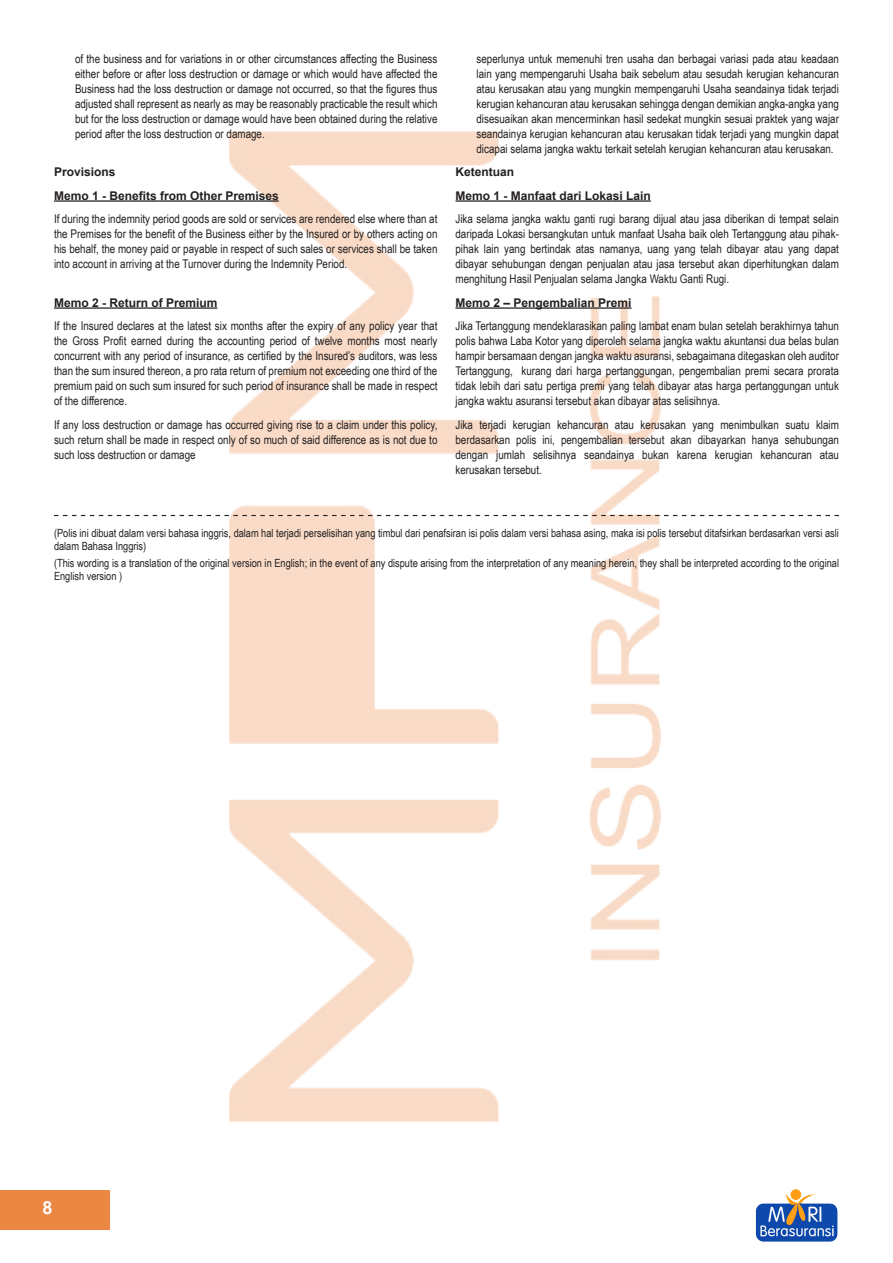
<style>
.page{position:relative;width:893px;height:1263px;background:#fff}
.page>*{position:absolute;margin:0;border:0;box-sizing:border-box;transform-origin:0 0}
.t1{font:700 18px "Arial";color:#fff}
.t2{font:12px/15px "Arial Narrow";color:#231f20;text-align:justify}
.t3{font:700 12px "Arial";color:#231f20}
.t4{font:11.25px/12.9px "Arial Narrow";color:#231f20}
</style>
<div class="page">
<div style="left:0;top:1190px;width:109px;height:40px;background:#eb8743"></div>
<img style="left:755px;top:1189px;width:83px;height:53px">
<img style="left:217px;top:131px;width:458px;height:991px">
<hr style="left:455px;top:200px;width:196px;height:2px;background:#231f20">
<hr style="left:455px;top:307px;width:177px;height:2px;background:#231f20">
<hr style="left:54px;top:200px;width:225px;height:2px;background:#231f20">
<hr style="left:54px;top:307px;width:163px;height:2px;background:#231f20">
<svg style="left:54px;top:515px;width:785px;height:1px"></svg>
<p class="t2" style="left:75px;top:51px;width:364px">of the business and for variations in or other circumstances affecting the Business either before or after loss destruction or damage or which would have affected the Business had the loss destruction or damage not occurred, so that the figures thus adjusted shall represent as nearly as may be reasonably practicable the result which but for the loss destruction or damage would have been obtained during the relative period after the loss destruction or damage.</p>
<p class="t3" style="left:54px;top:164px;width:63px">Provisions</p>
<p class="t3" style="left:54px;top:188px;width:226px">Memo 1 - Benefits from Other Premises</p>
<p class="t2" style="left:54px;top:211px;width:385px">If during the indemnity period goods are sold or services are rendered else where than at the Premises for the benefit of the Business either by the Insured or by others acting on his behalf, the money paid or payable in respect of such sales or services shall be taken into account in arriving at the Turnover during the Indemnity Period.</p>
<p class="t3" style="left:54px;top:295px;width:165px">Memo 2 - Return of Premium</p>
<p class="t2" style="left:54px;top:318px;width:385px">If the Insured declares at the latest six months after the expiry of any policy year that the Gross Profit earned during the accounting period of twelve months most nearly concurrent with any period of insurance, as certified by the Insured’s auditors, was less than the sum insured thereon, a pro rata return of premium not exceeding one third of the premium paid on such sum insured for such period of insurance shall be made in respect of the difference.</p>
<p class="t2" style="left:54px;top:417px;width:385px">If any loss destruction or damage has occurred giving rise to a claim under this policy, such return shall be made in respect only of so much of said difference as is not due to such loss destruction or damage</p>
<p class="t2" style="left:476px;top:51px;width:364px">seperlunya untuk memenuhi tren usaha dan berbagai variasi pada atau keadaan lain yang mempengaruhi Usaha baik sebelum atau sesudah kerugian kehancuran atau kerusakan atau yang mungkin mempengaruhi Usaha seandainya tidak terjadi kerugian kehancuran atau kerusakan sehingga dengan demikian angka-angka yang disesuaikan akan mencerminkan hasil sedekat mungkin sesuai praktek yang wajar seandainya kerugian kehancuran atau kerusakan tidak terjadi yang mungkin dapat dicapai selama jangka waktu terkait setelah kerugian kehancuran atau kerusakan.</p>
<p class="t3" style="left:455px;top:164px;width:60px">Ketentuan</p>
<p class="t3" style="left:455px;top:188px;width:197px">Memo 1 - Manfaat dari Lokasi Lain</p>
<p class="t2" style="left:455px;top:211px;width:385px">Jika selama jangka waktu ganti rugi barang dijual atau jasa diberikan di tempat selain daripada Lokasi bersangkutan untuk manfaat Usaha baik oleh Tertanggung atau pihak&shy;pihak lain yang bertindak atas namanya, uang yang telah dibayar atau yang dapat dibayar sehubungan dengan penjualan atau jasa tersebut akan diperhitungkan dalam menghitung Hasil Penjualan selama Jangka Waktu Ganti Rugi.</p>
<p class="t3" style="left:455px;top:295px;width:178px">Memo 2 – Pengembalian Premi</p>
<p class="t2" style="left:455px;top:318px;width:385px">Jika Tertanggung mendeklarasikan paling lambat enam bulan setelah berakhirnya tahun polis bahwa Laba Kotor yang diperoleh selama jangka waktu akuntansi dua belas bulan hampir bersamaan dengan jangka waktu asuransi, sebagaimana ditegaskan oleh auditor Tertanggung, kurang dari harga pertanggungan, pengembalian premi secara prorata tidak lebih dari satu pertiga premi yang telah dibayar atas harga pertanggungan untuk jangka waktu asuransi tersebut akan dibayar atas selisihnya.</p>
<p class="t2" style="left:455px;top:417px;width:385px">Jika terjadi kerugian kehancuran atau kerusakan yang menimbulkan suatu klaim berdasarkan polis ini, pengembalian tersebut akan dibayarkan hanya sehubungan dengan jumlah selisihnya seandainya bukan karena kerugian kehancuran atau kerusakan tersebut.</p>
<p class="t4" style="left:54px;top:526px;width:786px">(Polis ini dibuat dalam versi bahasa inggris, dalam hal terjadi perselisihan yang timbul dari penafsiran isi polis dalam versi bahasa asing, maka isi polis tersebut ditafsirkan berdasarkan versi asli dalam Bahasa Inggris)</p>
<p class="t4" style="left:54px;top:556px;width:786px">(This wording is a translation of the original version in English; in the event of any dispute arising from the interpretation of any meaning herein, they shall be interpreted according to the original<br>English version )</p>
<h1 class="t1" style="left:43px;top:1196px;width:12px">8</h1>
</div>
